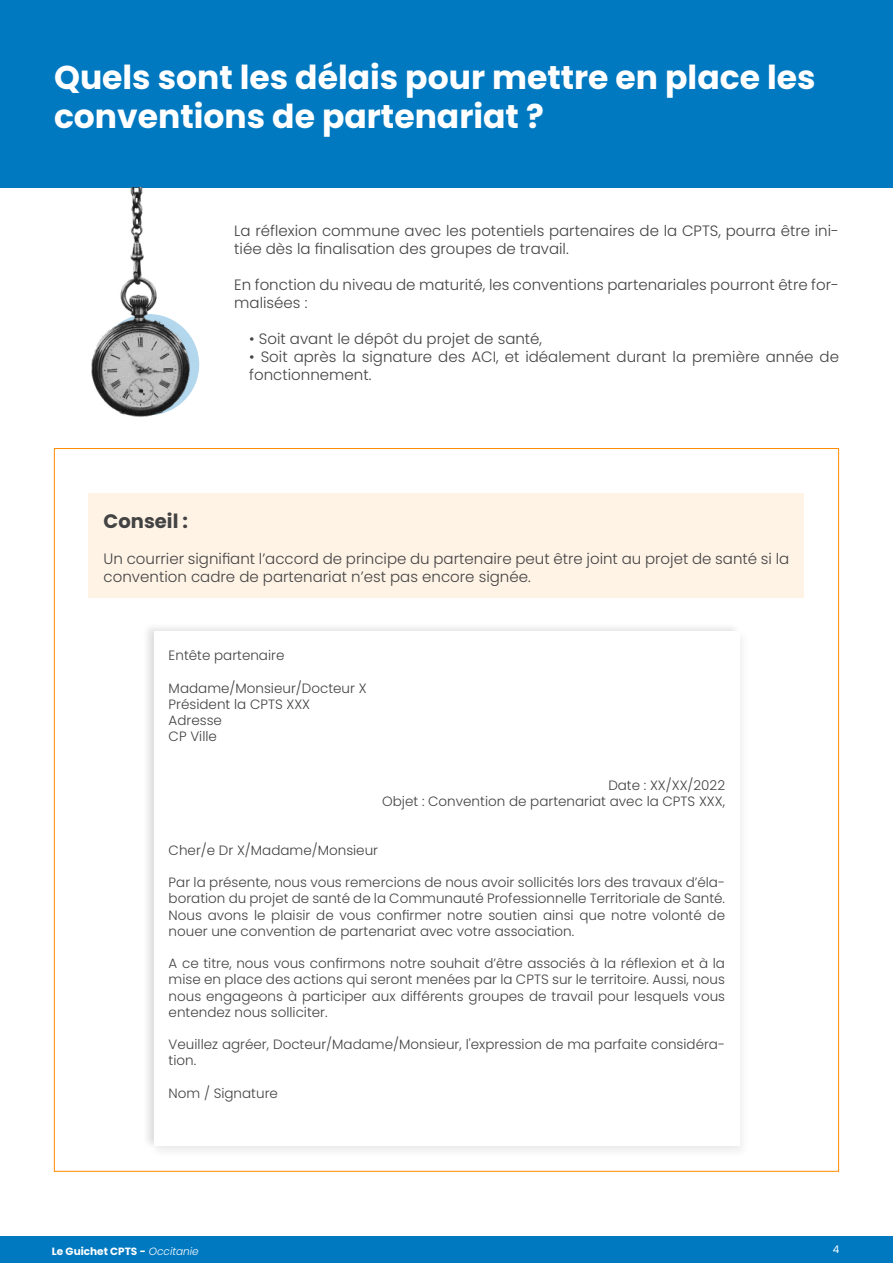
<style>
.page{position:relative;width:893px;height:1263px;background:#fff}
.page>*{position:absolute;margin:0;border:0;box-sizing:border-box;transform-origin:0 0}
.t1{font:700 33px/39.6px "Poppins";color:#fff}
.t2{font:700 19.5px "Poppins";color:#434343}
.t3{font:300 15px/18px "Poppins";color:#434343}
.t4{font:300 13.5px/16.2px "Poppins";color:#434343}
.t5{font:700 10.5px "Poppins";color:#fff}
.t6{font:10.5px "Poppins";color:#fff}
.s1{font-weight:300;font-style:italic}
</style>
<div class="page">
<div style="left:0;top:0;width:893px;height:188px;background:#0079c1"></div>
<div style="left:0;top:1236px;width:893px;height:27px;background:#0079c1"></div>
<div style="left:149px;top:628px;width:601px;height:531px;background:#fbfbfb"></div>
<div style="left:142px;top:622px;width:599px;height:528px;background:#000;opacity:.11"></div>
<div style="left:154px;top:631px;width:586px;height:515px;background:#fff"></div>
<div style="left:89px;top:493px;width:715px;height:104px;background:#fff3e6"></div>
<img style="left:91px;top:188px;width:109px;height:229px">
<h1 class="t1" style="left:54px;top:57px;width:763px">Quels sont les délais pour mettre en place les conventions de partenariat ?</h1>
<p class="t3" style="left:234px;top:221px;width:606px">La réflexion commune avec les potentiels partenaires de la CPTS, pourra être ini&shy;tiée dès la finalisation des groupes de travail.</p>
<p class="t3" style="left:234px;top:275px;width:606px">En fonction du niveau de maturité, les conventions partenariales pourront être for&shy;malisées :</p>
<p class="t3" style="left:249px;top:329px;width:294px">• Soit avant le dépôt du projet de santé,</p>
<p class="t3" style="left:249px;top:347px;width:591px">• Soit après la signature des ACI, et idéalement durant la première année de fonctionnement.</p>
<h2 class="t2" style="left:104px;top:510px;width:86px">Conseil :</h2>
<p class="t3" style="left:104px;top:550px;width:687px">Un courrier signifiant l’accord de principe du partenaire peut être joint au projet de santé si la convention cadre de partenariat n’est pas encore signée.</p>
<p class="t4" style="left:169px;top:647px;width:117px">Entête partenaire</p>
<p class="t4" style="left:169px;top:680px;width:199px">Madame/Monsieur/Docteur X<br>Président la CPTS XXX<br>Adresse<br>CP Ville</p>
<p class="t4" style="left:382px;top:777px;width:344px;text-align:right">Date : XX/XX/2022<br>Objet : Convention de partenariat avec la CPTS XXX,</p>
<p class="t4" style="left:169px;top:842px;width:211px">Cher/e Dr X/Madame/Monsieur</p>
<p class="t4" style="left:169px;top:874px;width:558px;text-align:justify">Par la présente, nous vous remercions de nous avoir sollicités lors des travaux d’éla&shy;boration du projet de santé de la Communauté Professionnelle Territoriale de Santé.<br>Nous avons le plaisir de vous confirmer notre soutien ainsi que notre volonté de nouer une convention de partenariat avec votre association.</p>
<p class="t4" style="left:169px;top:955px;width:558px;text-align:justify">A ce titre, nous vous confirmons notre souhait d’être associés à la réflexion et à la mise en place des actions qui seront menées par la CPTS sur le territoire. Aussi, nous nous engageons à participer aux différents groupes de travail pour lesquels vous entendez nous solliciter.</p>
<p class="t4" style="left:169px;top:1036px;width:558px">Veuillez agréer, Docteur/Madame/Monsieur, l'expression de ma parfaite considéra&shy;tion.</p>
<p class="t4" style="left:169px;top:1085px;width:111px">Nom / Signature</p>
<p class="t5" style="left:52px;top:1245px;width:148px">Le Guichet CPTS - <span class="s1">Occitanie</span></p>
<p class="t6" style="left:833px;top:1243px;width:8px">4</p>
</div>
